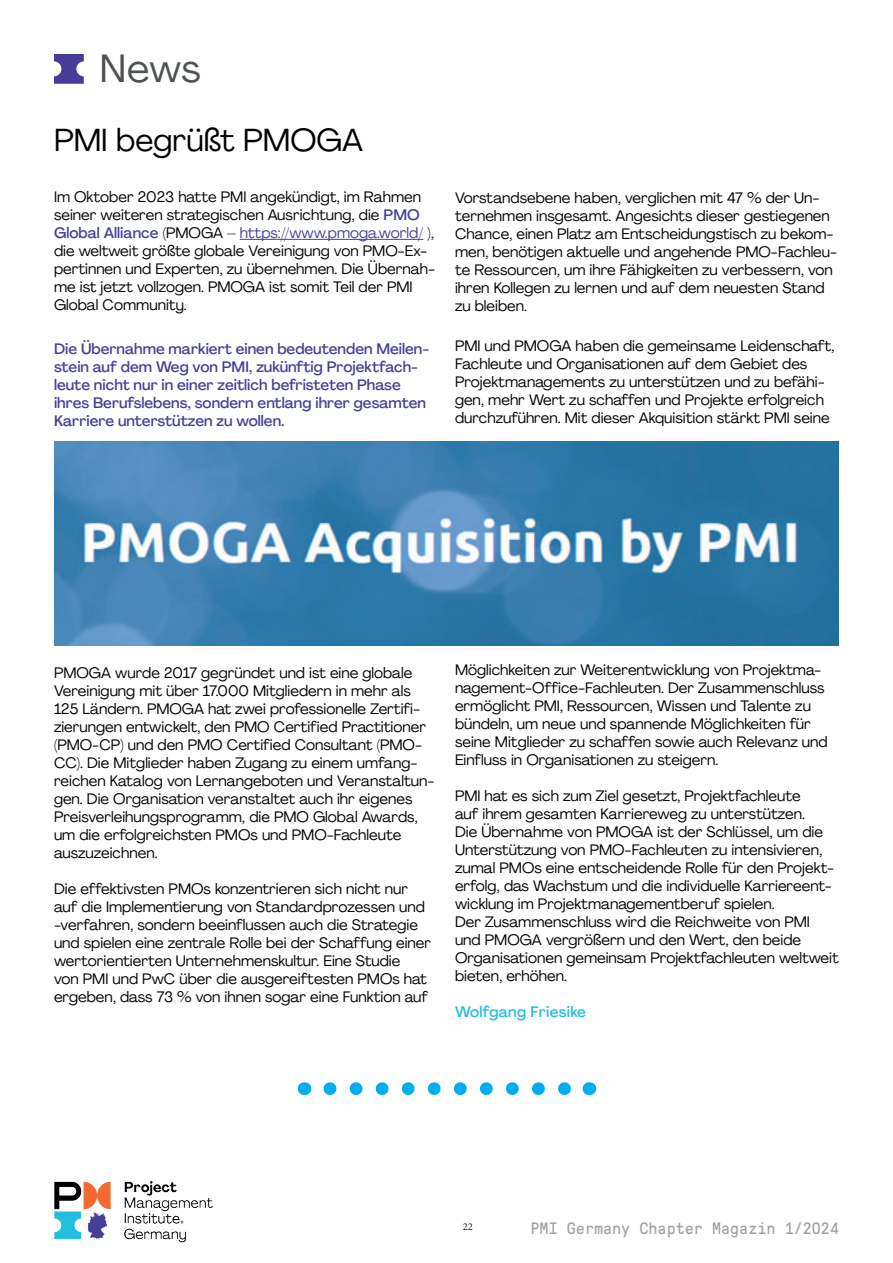
<style>
.page{position:relative;width:893px;height:1263px;background:#fff}
.page>*{position:absolute;margin:0;border:0;box-sizing:border-box;transform-origin:0 0}
.t1{font:39px "Agrandir";color:#4e5253}
.t2{font:31.5px "Agrandir";color:#000001}
.t3{font:16.5px "GT Pressura Mono";color:#9ea2a4}
.t4{font:15px/18px "Agrandir";color:#000001}
.t5{font:500 15px/18px "Agrandir";color:#463f9a}
.t6{font:500 15px "Agrandir";letter-spacing:.02em;color:#20bfdc}
.t7{font:10.5px "Minion Pro";color:#231f20}
.s1{font-weight:500;color:#463f9a}
.s2{color:#463f9a}
</style>
<div class="page">
<img style="left:54px;top:1181px;width:159px;height:62px">
<svg style="left:330px;top:1082px;width:241px;height:13px"></svg>
<svg style="left:304px;top:1082px;width:1px;height:13px"></svg>
<svg style="left:589px;top:1082px;width:1px;height:13px"></svg>
<img style="left:54px;top:441px;width:785px;height:204px">
<hr style="left:240px;top:239px;width:183px;height:1px;background:#463f9a">
<svg style="left:54px;top:54px;width:30px;height:30px"></svg>
<h1 class="t1" style="left:100px;top:44px;width:102px">News</h1>
<h2 class="t2" style="left:54px;top:121px;width:311px">PMI begrüßt PMOGA</h2>
<p class="t4" style="left:54px;top:187px;width:383px">Im Oktober 2023 hatte PMI angekündigt, im Rahmen seiner weiteren strategischen Ausrichtung, die <span class="s1">PMO Global Alliance</span> (PMOGA – <span class="s2">https://www.pmoga.world/</span> ), die weltweit größte globale Vereinigung von PMO-Ex&shy;pertinnen und Experten, zu übernehmen. Die Übernah&shy;me ist jetzt vollzogen. PMOGA ist somit Teil der PMI Global Community.</p>
<p class="t5" style="left:54px;top:340px;width:377px">Die Übernahme markiert einen bedeutenden Meilen&shy;stein auf dem Weg von PMI, zukünftig Projektfach&shy;leute nicht nur in einer zeitlich befristeten Phase ihres Berufslebens, sondern entlang ihrer gesamten Karriere unterstützen zu wollen.</p>
<p class="t4" style="left:455px;top:188px;width:384px">Vorstandsebene haben, verglichen mit 47 % der Un&shy;ternehmen insgesamt. Angesichts dieser gestiegenen Chance, einen Platz am Entscheidungstisch zu bekom&shy;men, benötigen aktuelle und angehende PMO-Fachleu&shy;te Ressourcen, um ihre Fähigkeiten zu verbessern, von ihren Kollegen zu lernen und auf dem neuesten Stand zu bleiben.</p>
<p class="t4" style="left:455px;top:336px;width:381px">PMI und PMOGA haben die gemeinsame Leidenschaft, Fachleute und Organisationen auf dem Gebiet des Projektmanagements zu unterstützen und zu befähi&shy;gen, mehr Wert zu schaffen und Projekte erfolgreich durchzuführen. Mit dieser Akquisition stärkt PMI seine</p>
<p class="t4" style="left:54px;top:664px;width:382px">PMOGA wurde 2017 gegründet und ist eine globale Vereinigung mit über 17.000 Mitgliedern in mehr als 125 Ländern. PMOGA hat zwei professionelle Zertifi&shy;zierungen entwickelt, den PMO Certified Practitioner (PMO-CP) und den PMO Certified Consultant (PMO-CC). Die Mitglieder haben Zugang zu einem umfang&shy;reichen Katalog von Lernangeboten und Veranstaltun&shy;gen. Die Organisation veranstaltet auch ihr eigenes Preisverleihungsprogramm, die PMO Global Awards, um die erfolgreichsten PMOs und PMO-Fachleute auszuzeichnen.</p>
<p class="t4" style="left:54px;top:880px;width:379px">Die effektivsten PMOs konzentrieren sich nicht nur auf die Implementierung von Standardprozessen und -verfahren, sondern beeinflussen auch die Strategie und spielen eine zentrale Rolle bei der Schaffung einer wertorientierten Unternehmenskultur. Eine Studie<br>von PMI und PwC über die ausgereiftesten PMOs hat ergeben, dass 73 % von ihnen sogar eine Funktion auf</p>
<p class="t4" style="left:455px;top:660px;width:374px">Möglichkeiten zur Weiterentwicklung von Projektma&shy;nagement-Office-Fachleuten. Der Zusammenschluss ermöglicht PMI, Ressourcen, Wissen und Talente zu bündeln, um neue und spannende Möglichkeiten für seine Mitglieder zu schaffen sowie auch Relevanz und Einfluss in Organisationen zu steigern.</p>
<p class="t4" style="left:455px;top:786px;width:385px">PMI hat es sich zum Ziel gesetzt, Projektfachleute<br>auf ihrem gesamten Karriereweg zu unterstützen.<br>Die Übernahme von PMOGA ist der Schlüssel, um die Unterstützung von PMO-Fachleuten zu intensivieren, zumal PMOs eine entscheidende Rolle für den Projekt&shy;erfolg, das Wachstum und die individuelle Karriereent&shy;wicklung im Projektmanagementberuf spielen.<br>Der Zusammenschluss wird die Reichweite von PMI und PMOGA vergrößern und den Wert, den beide Organisationen gemeinsam Projektfachleuten weltweit bieten, erhöhen.</p>
<p class="t6" style="left:455px;top:1002px;width:133px">Wolfgang Friesike</p>
<p class="t7" style="left:463px;top:1220px;width:12px">22</p>
<p class="t3" style="left:531px;top:1219px;width:310px">PMI Germany Chapter Magazin 1/2024</p>
</div>
